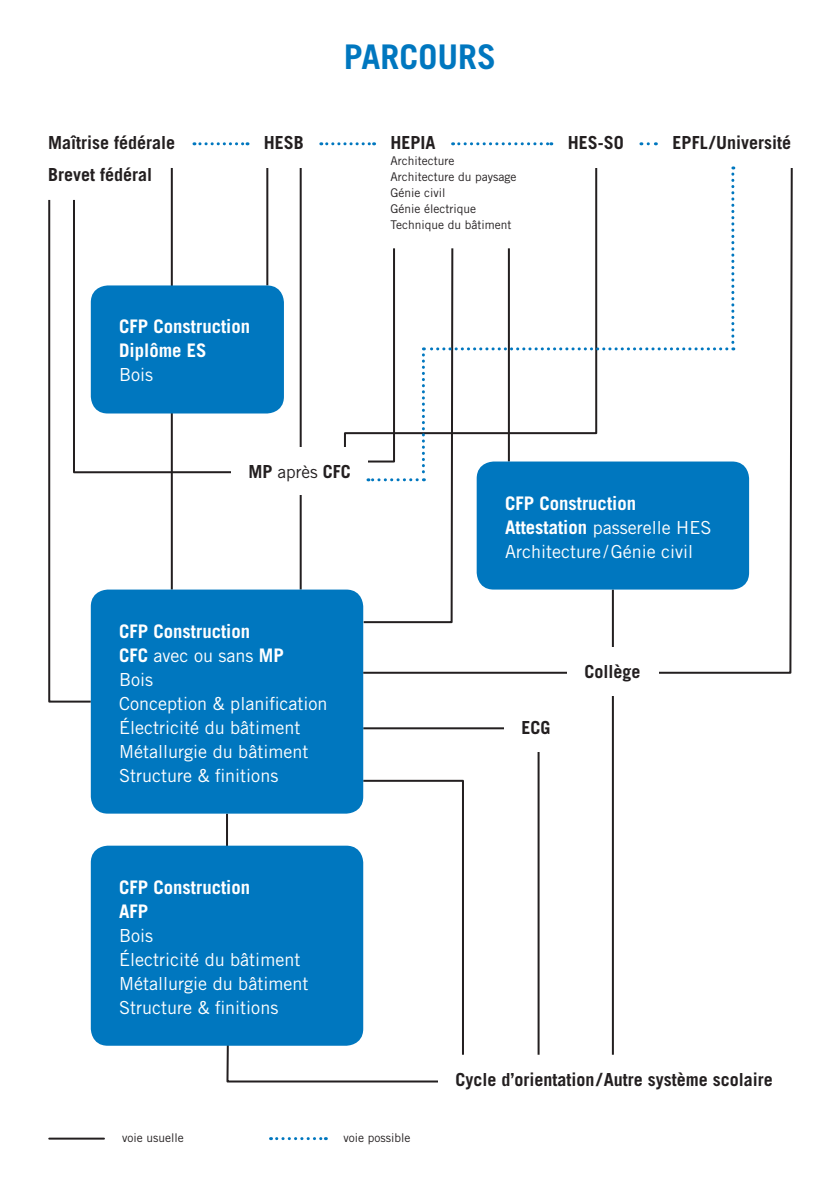
<style>
.page{position:relative;width:840px;height:1191px;background:#fff}
.page>*{position:absolute;margin:0;border:0;box-sizing:border-box;transform-origin:0 0}
.t1{font:700 34px "Trade Gothic LT Std";color:#0077bf}
.t2{font:700 18.8px/24px "Trade Gothic LT Std";color:#fff}
.t3{font:18px/24px "Trade Gothic LT Std";color:#fff}
.t4{font:700 18px/32px "Trade Gothic LT Std";color:#231f20}
.t5{font:12px/16px "Trade Gothic LT Std";color:#231f20}
.s1{font-weight:400;font-size:17.2px}
.s2{font-weight:700;font-size:18.8px}
</style>
<div class="page">
<hr style="left:299px;top:168px;width:2px;height:421px;background:#231f20">
<hr style="left:171px;top:168px;width:2px;height:421px;background:#231f20">
<hr style="left:266px;top:168px;width:2px;height:117px;background:#231f20">
<svg style="left:93px;top:198px;width:140px;height:276px"></svg>
<svg style="left:659px;top:168px;width:134px;height:506px"></svg>
<hr style="left:611px;top:589px;width:2px;height:58px;background:#231f20">
<hr style="left:363px;top:727px;width:141px;height:2px;background:#231f20">
<hr style="left:537px;top:750px;width:2px;height:304px;background:#231f20">
<hr style="left:611px;top:695px;width:2px;height:359px;background:#231f20">
<svg style="left:48px;top:199px;width:45px;height:504px"></svg>
<hr style="left:49px;top:1137px;width:55px;height:2px;background:#231f20">
<svg style="left:270px;top:1137px;width:56px;height:3px"></svg>
<svg style="left:225px;top:779px;width:239px;height:304px"></svg>
<div style="left:91px;top:285px;width:193px;height:128px;background:#0077bf;border-radius:17px"></div>
<div style="left:91px;top:589px;width:272px;height:224px;background:#0077bf;border-radius:17px"></div>
<div style="left:91px;top:845px;width:272px;height:200px;background:#0077bf;border-radius:17px"></div>
<div style="left:476px;top:461px;width:272px;height:128px;background:#0077bf;border-radius:17px"></div>
<hr style="left:363px;top:672px;width:204px;height:2px;background:#231f20">
<div style="left:231px;top:447px;width:137px;height:47px;background:#fff"></div>
<div style="left:504px;top:703px;width:68px;height:48px;background:#fff"></div>
<div style="left:438px;top:1054px;width:351px;height:52px;background:#fff"></div>
<svg style="left:647px;top:142px;width:9px;height:3px"></svg>
<svg style="left:452px;top:142px;width:99px;height:3px"></svg>
<svg style="left:320px;top:142px;width:54px;height:3px"></svg>
<svg style="left:194px;top:142px;width:54px;height:3px"></svg>
<svg style="left:361px;top:166px;width:373px;height:458px"></svg>
<p class="t4" style="left:48px;top:127px;width:129px">Maîtrise fédérale<br>Brevet fédéral</p>
<h1 class="t1" style="left:344px;top:36px;width:153px">PARCOURS</h1>
<p class="t4" style="left:264px;top:127px;width:42px">HESB</p>
<p class="t4" style="left:390px;top:127px;width:47px">HEPIA</p>
<p class="t4" style="left:567px;top:127px;width:58px">HES-SO</p>
<p class="t5" style="left:390px;top:153px;width:127px">Architecture<br>Architecture du paysage<br>Génie civil<br>Génie électrique<br>Technique du bâtiment</p>
<p class="t2" style="left:119px;top:314px;width:132px">CFP Construction<br>Diplôme ES</p>
<p class="t3" style="left:119px;top:363px;width:36px">Bois</p>
<p class="t4" style="left:248px;top:455px;width:104px">MP <span class="s1">après</span> CFC</p>
<p class="t4" style="left:672px;top:127px;width:120px">EPFL /Université</p>
<p class="t2" style="left:119px;top:618px;width:132px">CFP Construction</p>
<p class="t3" style="left:119px;top:643px;width:210px"><span class="s2">CFC</span> avec ou sans <span class="s2">MP<br></span>Bois<br>Conception &amp; planification<br>Électricité du bâtiment<br>Métallurgie du bâtiment<br>Structure &amp; finitions</p>
<p class="t2" style="left:119px;top:874px;width:132px">CFP Construction<br>AFP</p>
<p class="t3" style="left:119px;top:923px;width:191px">Bois<br>Électricité du bâtiment<br>Métallurgie du bâtiment<br>Structure &amp; finitions</p>
<p class="t5" style="left:122px;top:1129px;width:63px">voie usuelle</p>
<p class="t5" style="left:343px;top:1129px;width:68px">voie possible</p>
<p class="t2" style="left:504px;top:490px;width:132px">CFP Construction</p>
<p class="t3" style="left:504px;top:515px;width:208px"><span class="s2">Attestation</span> passerelle HES<br>Architecture/Génie civil</p>
<p class="t4" style="left:521px;top:711px;width:31px">ECG</p>
<p class="t4" style="left:584px;top:655px;width:58px">Collège</p>
<p class="t4" style="left:455px;top:1063px;width:319px">Cycle d’orientation /Autre système scolaire</p>
</div>
